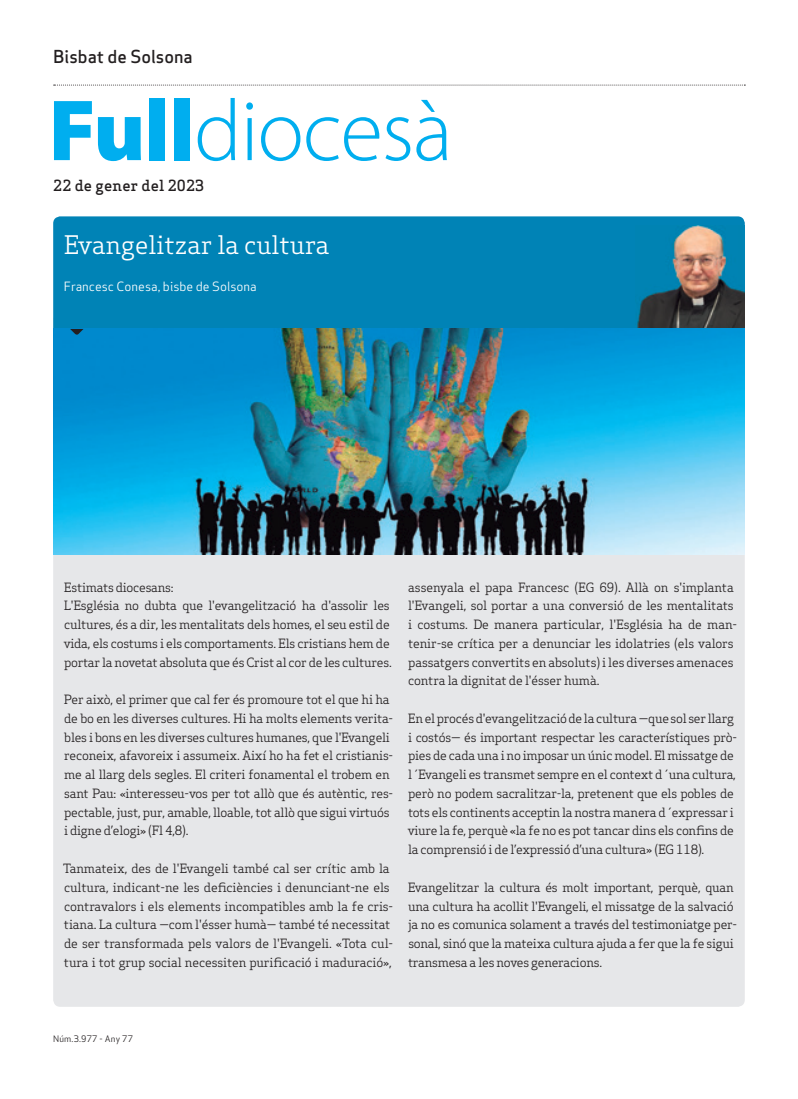
<style>
.page{position:relative;width:798px;height:1099px;background:#fff}
.page>*{position:absolute;margin:0;border:0;box-sizing:border-box;transform-origin:0 0}
.t1{font:300 87.5px "Myriad Pro";letter-spacing:-.015em;color:#00aeef}
.t2{font:25px "Apex Serif";color:#fff}
.t3{font:17.5px "Apex Sans Medium T";color:#231f20}
.t4{font:500 15px "Apex Serif";letter-spacing:.01em;color:#231f20}
.t5{font:12.5px/18.8px "Apex Serif";letter-spacing:-.02em;color:#231f20}
.t6{font:12.5px "Apex Sans Book T";color:#fff}
.t7{font:8.75px "Apex Sans Book T";letter-spacing:.02em;color:#231f20}
.s1{font-weight:900}
</style>
<div class="page">
<svg style="left:54px;top:85px;width:691px;height:1px"></svg>
<div style="left:53px;top:554px;width:691px;height:452px;background:#e6e7e9"></div>
<div style="left:53px;top:216px;width:691px;height:113px;background:#0083b6"></div>
<img style="left:635px;top:225px;width:109px;height:104px">
<img style="left:53px;top:329px;width:691px;height:225px">
<svg style="left:70px;top:329px;width:13px;height:6px"></svg>
<h3 class="t3" style="left:53px;top:45px;width:141px">Bisbat de Solsona</h3>
<h1 class="t1" style="left:49px;top:78px;width:405px"><span class="s1">Full</span>diocesà</h1>
<p class="t4" style="left:53px;top:176px;width:152px">22 de gener del 2023</p>
<h2 class="t2" style="left:64px;top:229px;width:267px">Evangelitzar la cultura</h2>
<p class="t6" style="left:64px;top:279px;width:194px">Francesc Conesa, bisbe de Solsona</p>
<p class="t5" style="left:64px;top:577px;width:329px">Estimats diocesans:<br>L'Església no dubta que l'evangelització ha d'assolir les cultures, és a dir, les mentalitats dels homes, el seu estil de vida, els costums i els comportaments. Els cristians hem de portar la novetat absoluta que és Crist al cor de les cultures.</p>
<p class="t5" style="left:64px;top:690px;width:331px">Per això, el primer que cal fer és promoure tot el que hi ha de bo en les diverses cultures. Hi ha molts elements verita&shy;bles i bons en les diverses cultures humanes, que l'Evangeli reconeix, afavoreix i assumeix. Així ho ha fet el cristianis&shy;me al llarg dels segles. El criteri fonamental el trobem en sant Pau: «interesseu-vos per tot allò que és autèntic, res&shy;pectable, just, pur, amable, lloable, tot allò que sigui virtuós i digne d’elogi» (Fl 4,8).</p>
<p class="t5" style="left:63px;top:858px;width:331px">Tanmateix, des de l'Evangeli també cal ser crític amb la cultura, indicant-ne les deficiències i denunciant-ne els contravalors i els elements incompatibles amb la fe cris&shy;tiana. La cultura —com l'ésser humà— també té necessitat de ser transformada pels valors de l'Evangeli. «Tota cul&shy;tura i tot grup social necessiten purificació i maduració»,</p>
<p class="t5" style="left:408px;top:577px;width:330px">assenyala el papa Francesc (EG 69). Allà on s'implanta l'Evangeli, sol portar a una conversió de les mentalitats i costums. De manera particular, l'Església ha de man&shy;tenir-se crítica per a denunciar les idolatries (els valors passatgers convertits en absoluts) i les diverses amenaces contra la dignitat de l'ésser humà.</p>
<p class="t5" style="left:407px;top:708px;width:331px">En el procés d'evangelització de la cultura —que sol ser llarg i costós— és important respectar les característiques prò&shy;pies de cada una i no imposar un únic model. El missatge de l´Evangeli es transmet sempre en el context d´una cultura, però no podem sacralitzar-la, pretenent que els pobles de tots els continents acceptin la nostra manera d´expressar i viure la fe, perquè «la fe no es pot tancar dins els confins de la comprensió i de l’expressió d’una cultura» (EG 118).</p>
<p class="t5" style="left:408px;top:877px;width:331px">Evangelitzar la cultura és molt important, perquè, quan una cultura ha acollit l'Evangeli, el missatge de la salvació ja no es comunica solament a través del testimoniatge per&shy;sonal, sinó que la mateixa cultura ajuda a fer que la fe sigui transmesa a les noves generacions.</p>
<p class="t7" style="left:53px;top:1032px;width:81px">Núm.3.977 - Any 77</p>
</div>
